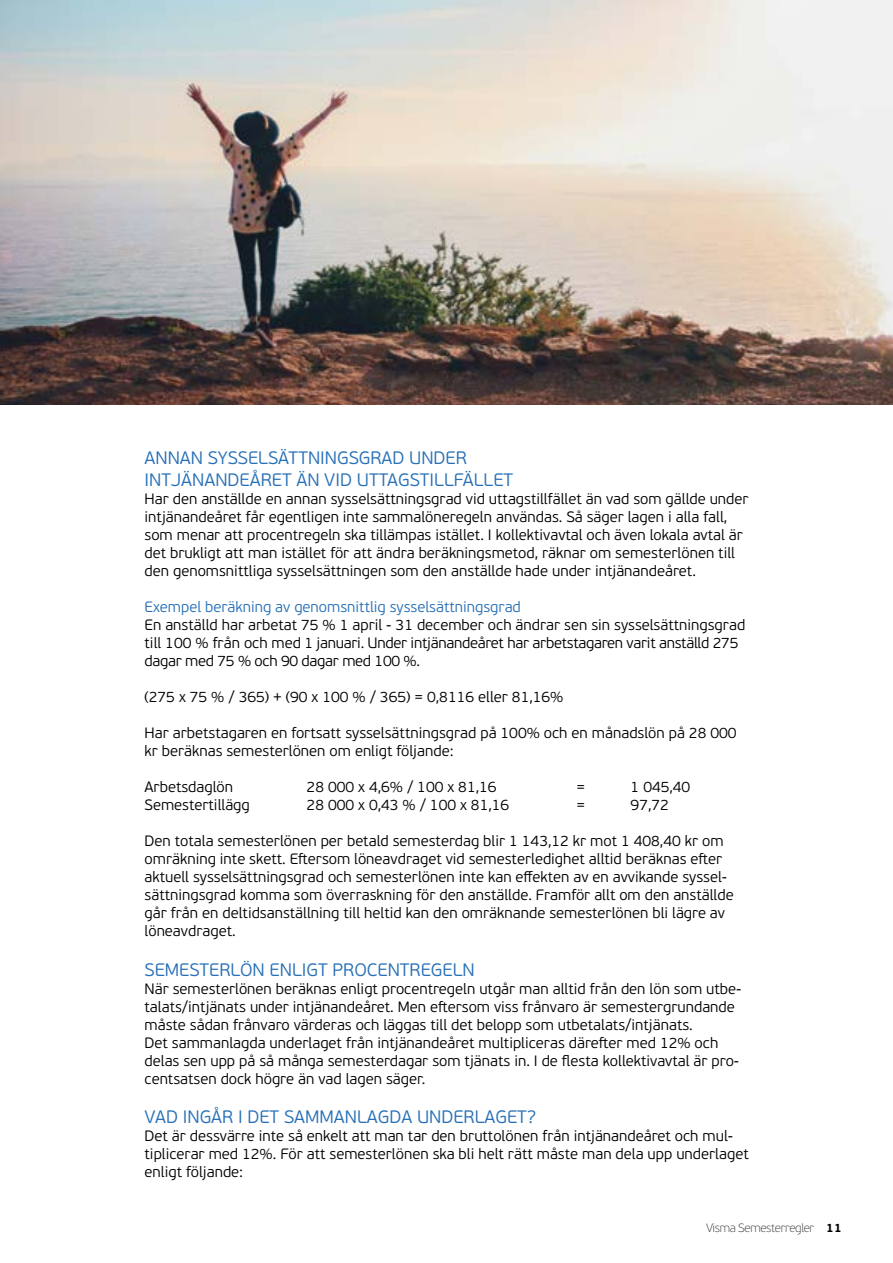
<style>
.page{position:relative;width:893px;height:1263px;background:#fff}
.page>*{position:absolute;margin:0;border:0;box-sizing:border-box;transform-origin:0 0}
.t1{font:300 18px/21.6px "PF Beau Sans Pro";color:#2770b7}
.t2{font:300 15px/18px "PF Beau Sans Pro";color:#000}
.t3{font:300 15px "PF Beau Sans Pro";color:#2770b7}
.t4{font:100 12px "PF Beau Sans Pro";letter-spacing:-.03em;color:#3c3c3b}
.s1{font-weight:700;color:#000}
</style>
<div class="page">
<img style="left:0;top:0;width:893px;height:404px">
<p class="t1" style="left:145px;top:447px;width:370px">ANNAN SYSSELSÄTTNINGSGRAD UNDER<br>INTJÄNANDEÅRET ÄN VID UTTAGSTILLFÄLLET</p>
<p class="t2" style="left:145px;top:490px;width:606px">Har den anställde en annan sysselsättningsgrad vid uttagstillfället än vad som gällde under intjänandeåret får egentligen inte sammalöneregeln användas. Så säger lagen i alla fall, som menar att procentregeln ska tillämpas istället. I kollektivavtal och även lokala avtal är det brukligt att man istället för att ändra beräkningsmetod, räknar om semesterlönen till den genomsnittliga sysselsättningen som den anställde hade under intjänandeåret.</p>
<p class="t3" style="left:145px;top:598px;width:378px">Exempel beräkning av genomsnittlig sysselsättningsgrad</p>
<p class="t2" style="left:145px;top:616px;width:602px">En anställd har arbetat 75 % 1 april - 31 december och ändrar sen sin sysselsättningsgrad till 100 % från och med 1 januari. Under intjänandeåret har arbetstagaren varit anställd 275 dagar med 75 % och 90 dagar med 100 %.</p>
<p class="t2" style="left:145px;top:688px;width:420px">(275 x 75 % / 365) + (90 x 100 % / 365) = 0,8116 eller 81,16%</p>
<p class="t2" style="left:145px;top:724px;width:594px">Har arbetstagaren en fortsatt sysselsättningsgrad på 100% och en månadslön på 28 000 kr beräknas semesterlönen om enligt följande:</p>
<p class="t2" style="left:145px;top:778px;width:90px">Arbetsdaglön</p>
<p class="t2" style="left:307px;top:778px;width:191px">28 000 x 4,6% / 100 x 81,16</p>
<p class="t2" style="left:577px;top:778px;width:10px">=</p>
<p class="t2" style="left:631px;top:778px;width:61px">1 045,40</p>
<p class="t2" style="left:145px;top:796px;width:107px">Semestertillägg</p>
<p class="t2" style="left:307px;top:796px;width:204px">28 000 x 0,43 % / 100 x 81,16</p>
<p class="t2" style="left:577px;top:796px;width:10px">=</p>
<p class="t2" style="left:631px;top:796px;width:40px">97,72</p>
<p class="t2" style="left:145px;top:832px;width:591px">Den totala semesterlönen per betald semesterdag blir 1 143,12 kr mot 1 408,40 kr om omräkning inte skett. Eftersom löneavdraget vid semesterledighet alltid beräknas efter aktuell sysselsättningsgrad och semesterlönen inte kan effekten av en avvikande syssel&shy;sättningsgrad komma som överraskning för den anställde. Framför allt om den anställde går från en deltidsanställning till heltid kan den omräknande semesterlönen bli lägre av löneavdraget.</p>
<p class="t1" style="left:145px;top:959px;width:332px">SEMESTERLÖN ENLIGT PROCENTREGELN</p>
<p class="t2" style="left:145px;top:979px;width:598px">När semesterlönen beräknas enligt procentregeln utgår man alltid från den lön som utbe&shy;talats/intjänats under intjänandeåret. Men eftersom viss frånvaro är semestergrundande måste sådan frånvaro värderas och läggas till det belopp som utbetalats/intjänats.<br>Det sammanlagda underlaget från intjänandeåret multipliceras därefter med 12% och delas sen upp på så många semesterdagar som tjänats in. I de flesta kollektivavtal är pro&shy;centsatsen dock högre än vad lagen säger.</p>
<p class="t1" style="left:145px;top:1106px;width:393px">VAD INGÅR I DET SAMMANLAGDA UNDERLAGET?</p>
<p class="t2" style="left:145px;top:1127px;width:606px">Det är dessvärre inte så enkelt att man tar den bruttolönen från intjänandeåret och mul&shy;tiplicerar med 12%. För att semesterlönen ska bli helt rätt måste man dela upp underlaget enligt följande:</p>
<p class="t4" style="left:706px;top:1221px;width:137px">Visma Semesterregler <span class="s1">11</span></p>
</div>
